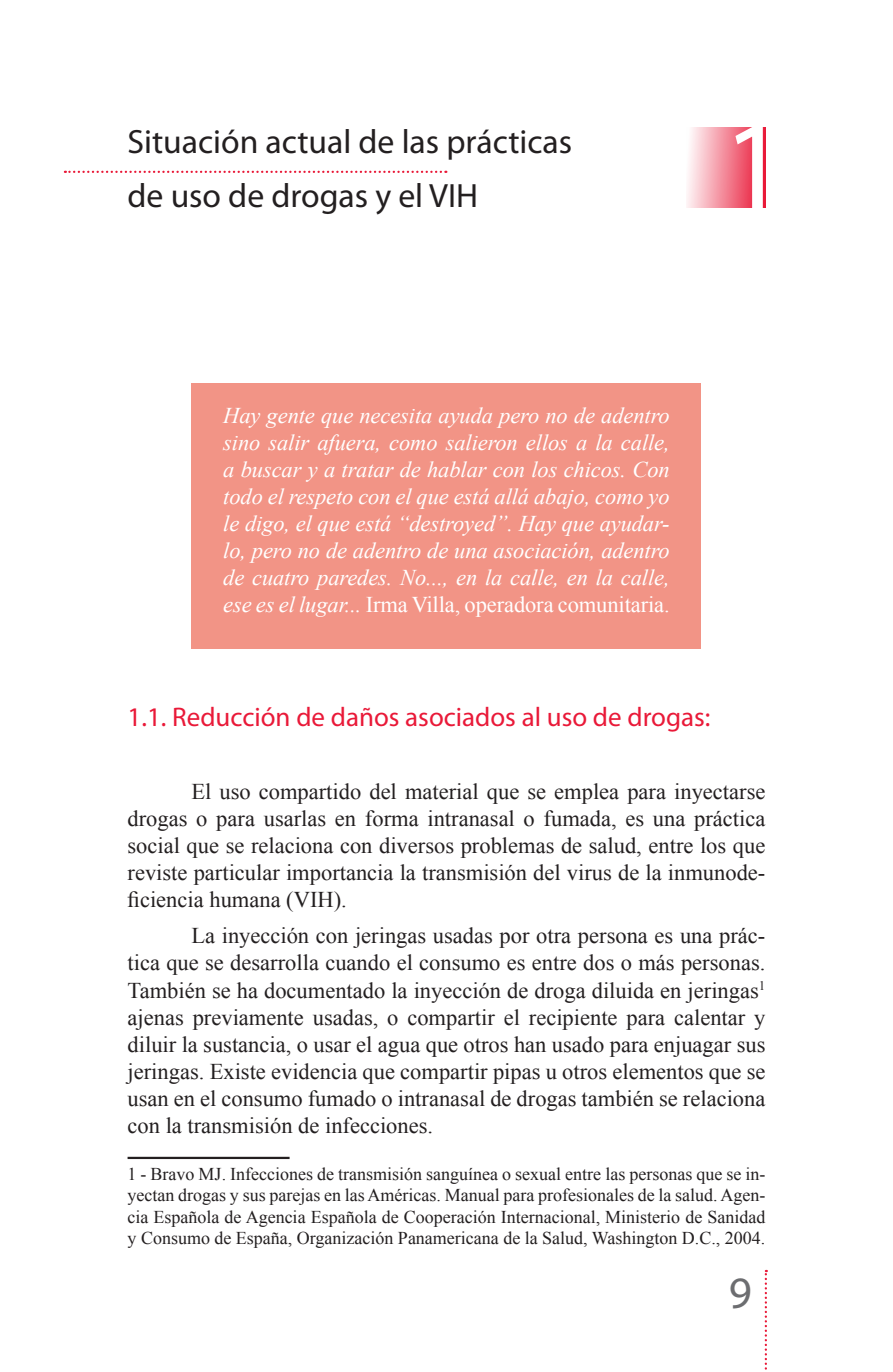
<style>
.page{position:relative;width:893px;height:1372px;background:#fff}
.page>*{position:absolute;margin:0;border:0;box-sizing:border-box;transform-origin:0 0}
.t1{font:126px "Myriad Pro";color:#fff}
.t2{font:45px "Myriad Pro";color:#6c6d70}
.t3{font:33.75px/54px "Myriad Pro";color:#231f20}
.t4{font:27px "Myriad Pro";color:#e91938}
.t5{font:22.5px/27px "Times New Roman";color:#231f20;text-align:justify}
.t6{font:italic 22.5px/27px "Times New Roman";letter-spacing:-.005em;color:#fff;text-align:justify}
.t7{font:18px/21.6px "Times New Roman";color:#231f20;text-align:justify}
.s1{font-style:normal}
</style>
<div class="page">
<svg style="left:765px;top:1269px;width:2px;height:101px"></svg>
<div style="left:191px;top:383px;width:510px;height:265px;background:#f29486"></div>
<hr style="left:128px;top:1156px;width:162px;height:2px;background:#231f20">
<div style="left:686px;top:128px;width:79px;height:80px;background:linear-gradient(to right,#fefcfc,#e81635)"></div>
<svg style="left:65px;top:171px;width:381px;height:2px"></svg>
<h3 class="t3" style="left:128px;top:114px;width:446px">Situación actual de las prácticas de uso de drogas y el VIH</h3>
<h1 class="t1" style="left:722px;top:88px;width:66px">1</h1>
<p class="t6" style="left:223px;top:401px;width:448px">Hay gente que necesita ayuda pero no de adentro sino salir afuera, como salieron ellos a la calle, a buscar y a tratar de hablar con los chicos. Con todo el respeto con el que está allá abajo, como yo le digo, el que está “destroyed”. Hay que ayudar&shy;lo, pero no de adentro de una asociación, adentro de cuatro paredes. No..., en la calle, en la calle, ese es el lugar... <span class="s1">Irma Villa, operadora comunitaria.</span></p>
<p class="t4" style="left:128px;top:700px;width:584px">1.1. Reducción de daños asociados al uso de drogas:</p>
<p class="t5" style="left:128px;top:777px;width:639px;text-indent:64px">El uso compartido del material que se emplea para inyectarse drogas o para usarlas en forma intranasal o fumada, es una práctica social que se relaciona con diversos problemas de salud, entre los que reviste particular importancia la transmisión del virus de la inmunode&shy;ficiencia humana (VIH).</p>
<p class="t5" style="left:128px;top:922px;width:639px;text-indent:64px">La inyección con jeringas usadas por otra persona es una prác&shy;tica que se desarrolla cuando el consumo es entre dos o más personas.<br>También se ha documentado la inyección de droga diluida en jeringas<sup>1 </sup>ajenas previamente usadas, o compartir el recipiente para calentar y diluir la sustancia, o usar el agua que otros han usado para enjuagar sus jeringas. Existe evidencia que compartir pipas u otros elementos que se usan en el consumo fumado o intranasal de drogas también se relaciona con la transmisión de infecciones.</p>
<p class="t7" style="left:128px;top:1162px;width:639px">1 - Bravo MJ. Infecciones de transmisión sanguínea o sexual entre las personas que se in&shy;yectan drogas y sus parejas en las Américas. Manual para profesionales de la salud. Agen&shy;cia Española de Agencia Española de Cooperación Internacional, Ministerio de Sanidad y Consumo de España, Organización Panamericana de la Salud, Washington D.C., 2004.</p>
<h2 class="t2" style="left:729px;top:1265px;width:25px">9</h2>
</div>
